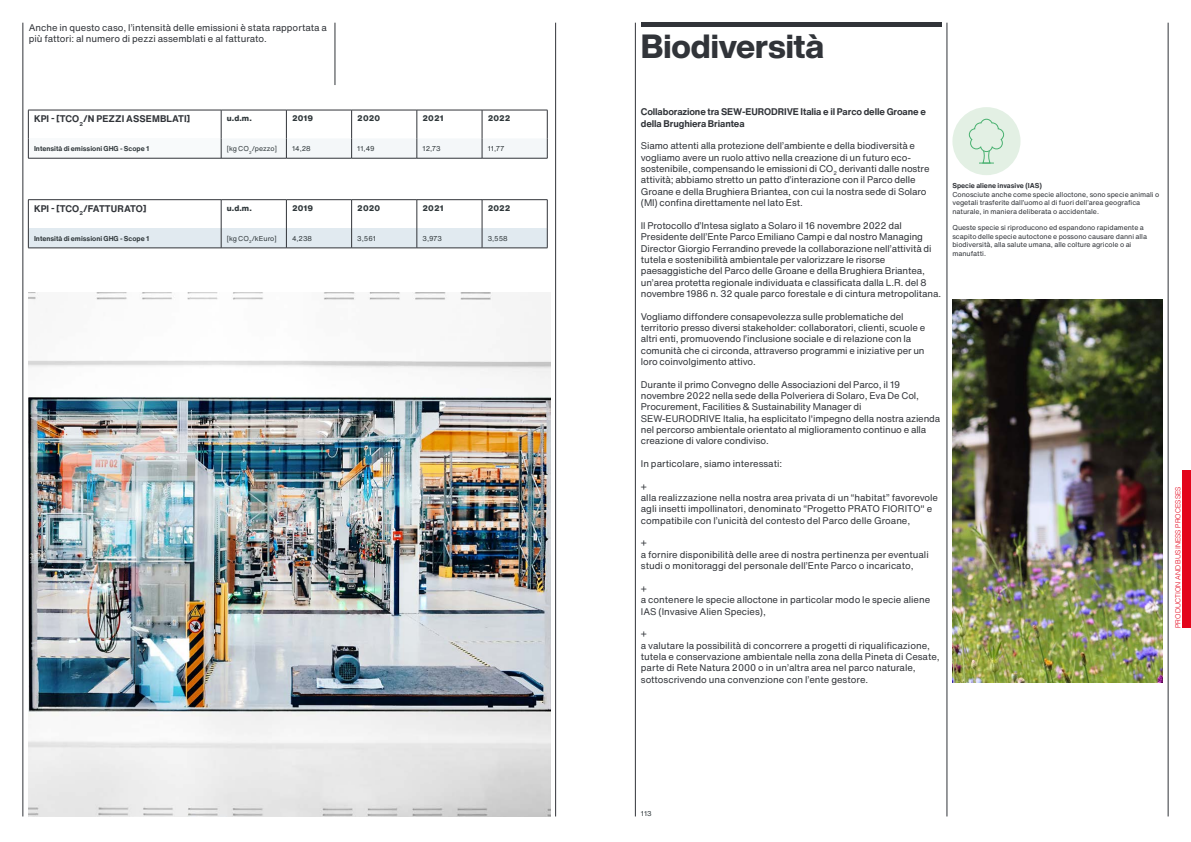
<style>
.page{position:relative;width:1191px;height:842px;background:#fff}
.page>*{position:absolute;margin:0;border:0;box-sizing:border-box;transform-origin:0 0}
.t1{font:800 33px "Helvetica Now Display";letter-spacing:-.005em;color:#313439}
.t2{font:9.5px/11.3px "Helvetica Now Text";letter-spacing:-.01em;color:#313439}
.t3{font:700 9.5px/11.3px "Helvetica Now Text";letter-spacing:-.01em;color:#313439}
.t4{font:700 9.5px "Helvetica Now Text";letter-spacing:.01em;color:#313439}
.t5{font:800 8px "Helvetica Now Text";letter-spacing:.01em;color:#30383b}
.t6{font:7px/8.4px "Helvetica Now Text";color:#313439}
.t7{font:7px "Helvetica Now Text";color:#30383b}
.t8{font:700 7px "Helvetica Now Text";color:#30383b}
.t9{font:300 7px "Helvetica";letter-spacing:.01em;color:#e3051b}
.t10{font:700 7px "Helvetica Now Text";color:#313439}
</style>
<div class="page">
<hr style="left:23px;top:23px;width:1px;height:793px;background:#313439">
<hr style="left:555px;top:23px;width:1px;height:793px;background:#313439">
<hr style="left:335px;top:23px;width:1px;height:62px;background:#313439">
<div style="left:28px;top:138px;width:193px;height:20px;background:#f8fafb"></div>
<hr style="left:28px;top:110px;width:193px;height:1px;background:#313439">
<svg style="left:28px;top:110px;width:1px;height:48px"></svg>
<svg style="left:221px;top:110px;width:327px;height:48px"></svg>
<hr style="left:28px;top:158px;width:193px;height:1px;background:#313439">
<hr style="left:221px;top:158px;width:65px;height:1px;background:#313439">
<hr style="left:286px;top:158px;width:65px;height:1px;background:#313439">
<hr style="left:351px;top:158px;width:66px;height:1px;background:#313439">
<hr style="left:417px;top:158px;width:65px;height:1px;background:#313439">
<hr style="left:482px;top:158px;width:65px;height:1px;background:#313439">
<hr style="left:28px;top:199px;width:193px;height:1px;background:#313439">
<hr style="left:221px;top:199px;width:65px;height:1px;background:#313439">
<hr style="left:286px;top:199px;width:65px;height:1px;background:#313439">
<hr style="left:351px;top:199px;width:66px;height:1px;background:#313439">
<hr style="left:417px;top:199px;width:65px;height:1px;background:#313439">
<hr style="left:482px;top:199px;width:65px;height:1px;background:#313439">
<svg style="left:28px;top:200px;width:520px;height:48px"></svg>
<hr style="left:28px;top:248px;width:193px;height:1px;background:#313439">
<hr style="left:221px;top:248px;width:65px;height:1px;background:#313439">
<hr style="left:286px;top:248px;width:65px;height:1px;background:#313439">
<hr style="left:351px;top:248px;width:66px;height:1px;background:#313439">
<hr style="left:417px;top:248px;width:65px;height:1px;background:#313439">
<hr style="left:482px;top:248px;width:65px;height:1px;background:#313439">
<img style="left:29px;top:292px;width:521px;height:524px">
<hr style="left:641px;top:23px;width:300px;height:4px;background:#313439">
<hr style="left:635px;top:23px;width:1px;height:793px;background:#313439">
<hr style="left:946px;top:23px;width:1px;height:793px;background:#313439">
<hr style="left:1168px;top:23px;width:1px;height:793px;background:#313439">
<div style="left:952px;top:107px;width:68px;height:68px;background:#e3f0e4;border-radius:50%"></div>
<svg style="left:968px;top:118px;width:36px;height:46px"></svg>
<img style="left:952px;top:300px;width:210px;height:382px">
<div style="left:1182px;top:471px;width:9px;height:157px;background:#e3051b"></div>
<p class="t2" style="left:29px;top:22px;width:300px">Anche in questo caso, l’intensità delle emissioni è stata rapportata a più fattori: al numero di pezzi assemblati e al fatturato.</p>
<p class="t4" style="left:34px;top:112px;width:157px">KPI - [TCO<sub>2</sub>/N PEZZI ASSEMBLATI]</p>
<p class="t5" style="left:227px;top:112px;width:26px">u.d.m.</p>
<p class="t5" style="left:292px;top:112px;width:23px">2019</p>
<p class="t5" style="left:357px;top:112px;width:24px">2020</p>
<p class="t5" style="left:422px;top:112px;width:23px">2021</p>
<p class="t5" style="left:488px;top:112px;width:24px">2022</p>
<p class="t8" style="left:34px;top:144px;width:117px">Intensità di emissioni GHG - Scope 1</p>
<p class="t7" style="left:227px;top:144px;width:52px">[kg CO<sub>2</sub>/pezzo]</p>
<p class="t7" style="left:292px;top:144px;width:20px">14,28</p>
<p class="t7" style="left:357px;top:144px;width:19px">11,49</p>
<p class="t7" style="left:422px;top:144px;width:20px">12,73</p>
<p class="t7" style="left:488px;top:144px;width:18px">11,77</p>
<p class="t4" style="left:34px;top:201px;width:114px">KPI - [TCO<sub>2</sub>/FATTURATO]</p>
<p class="t5" style="left:227px;top:202px;width:26px">u.d.m.</p>
<p class="t5" style="left:292px;top:202px;width:23px">2019</p>
<p class="t5" style="left:357px;top:202px;width:24px">2020</p>
<p class="t5" style="left:422px;top:202px;width:23px">2021</p>
<p class="t5" style="left:488px;top:202px;width:24px">2022</p>
<p class="t8" style="left:34px;top:233px;width:117px">Intensità di emissioni GHG - Scope 1</p>
<p class="t7" style="left:227px;top:233px;width:51px">[kg CO<sub>2</sub>/kEuro]</p>
<p class="t7" style="left:292px;top:233px;width:22px">4,238</p>
<p class="t7" style="left:357px;top:233px;width:20px">3,561</p>
<p class="t7" style="left:422px;top:233px;width:21px">3,973</p>
<p class="t7" style="left:488px;top:233px;width:22px">3,558</p>
<h1 class="t1" style="left:641px;top:23px;width:185px">Biodiversità</h1>
<p class="t3" style="left:641px;top:106px;width:286px">Collaborazione tra SEW-EURODRIVE Italia e il Parco delle Groane e della Brughiera Briantea</p>
<p class="t2" style="left:641px;top:140px;width:290px">Siamo attenti alla protezione dell’ambiente e della biodiversità e vogliamo avere un ruolo attivo nella creazione di un futuro eco&shy;sostenibile, compensando le emissioni di CO<sub>2</sub> derivanti dalle nostre attività; abbiamo stretto un patto d’interazione con il Parco delle Groane e della Brughiera Briantea, con cui la nostra sede di Solaro (MI) confina direttamente nel lato Est.</p>
<p class="t2" style="left:641px;top:220px;width:302px">Il Protocollo d’Intesa siglato a Solaro il 16 novembre 2022 dal Presidente dell’Ente Parco Emiliano Campi e dal nostro Managing Director Giorgio Ferrandino prevede la collaborazione nell’attività di tutela e sostenibilità ambientale per valorizzare le risorse paesaggistiche del Parco delle Groane e della Brughiera Briantea, un’area protetta regionale individuata e classificata dalla L.R. del 8 novembre 1986 n. 32 quale parco forestale e di cintura metropolitana.</p>
<p class="t2" style="left:641px;top:310px;width:286px">Vogliamo diffondere consapevolezza sulle problematiche del territorio presso diversi stakeholder: collaboratori, clienti, scuole e altri enti, promuovendo l’inclusione sociale e di relazione con la comunità che ci circonda, attraverso programmi e iniziative per un loro coinvolgimento attivo.</p>
<p class="t2" style="left:641px;top:378px;width:301px">Durante il primo Convegno delle Associazioni del Parco, il 19 novembre 2022 nella sede della Polveriera di Solaro, Eva De Col, Procurement, Facilities &amp; Sustainability Manager di SEW-EURODRIVE Italia, ha esplicitato l'impegno della nostra azienda nel percorso ambientale orientato al miglioramento continuo e alla creazione di valore condiviso.</p>
<p class="t2" style="left:641px;top:458px;width:143px">In particolare, siamo interessati:</p>
<p class="t2" style="left:641px;top:480px;width:299px">+<br>alla realizzazione nella nostra area privata di un “habitat” favorevole agli insetti impollinatori, denominato “Progetto PRATO FIORITO" e compatibile con l’unicità del contesto del Parco delle Groane,</p>
<p class="t2" style="left:641px;top:537px;width:289px">+<br>a fornire disponibilità delle aree di nostra pertinenza per eventuali studi o monitoraggi del personale dell’Ente Parco o incaricato,</p>
<p class="t2" style="left:641px;top:582px;width:291px">+<br>a contenere le specie alloctone in particolar modo le specie aliene<br>IAS (Invasive Alien Species),</p>
<p class="t2" style="left:641px;top:628px;width:300px">+<br>a valutare la possibilità di concorrere a progetti di riqualificazione, tutela e conservazione ambientale nella zona della Pineta di Cesate, parte di Rete Natura 2000 o in un’altra area nel parco naturale, sottoscrivendo una convenzione con l’ente gestore.</p>
<p class="t10" style="left:952px;top:181px;width:91px">Specie aliene invasive (IAS)</p>
<p class="t6" style="left:952px;top:190px;width:208px">Conosciute anche come specie alloctone, sono specie animali o vegetali trasferite dall’uomo al di fuori dell’area geografica naturale, in maniera deliberata o accidentale.</p>
<p class="t6" style="left:952px;top:223px;width:196px">Queste specie si riproducono ed espandono rapidamente a scapito delle specie autoctone e possono causare danni alla biodiversità, alla salute umana, alle colture agricole o ai manufatti.</p>
<p class="t9" style="left:1172px;top:628px;width:143px;rotate:-90deg">PRODUCTION AND BUSINESS PROCESSES</p>
<p class="t7" style="left:641px;top:809px;width:12px">113</p>
</div>
